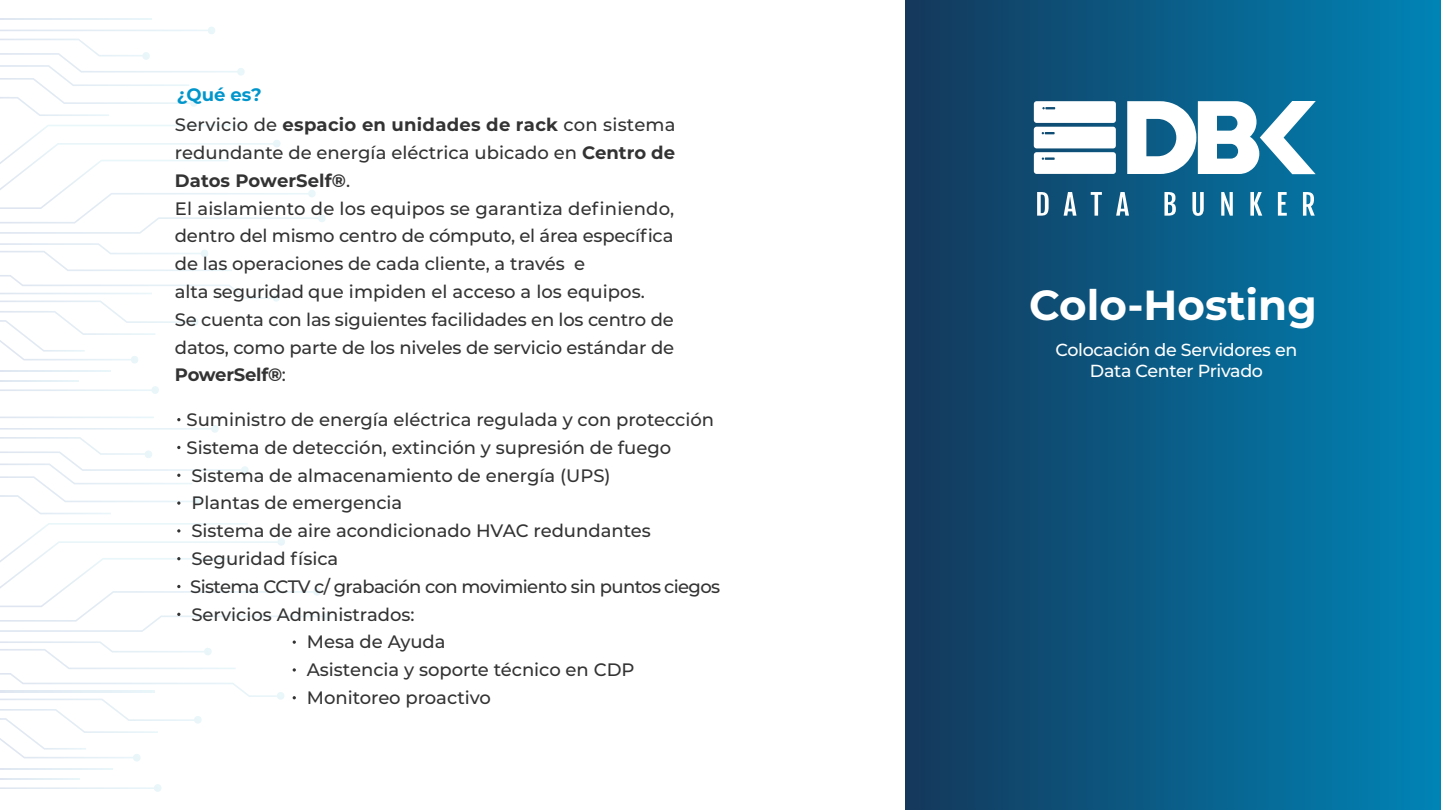
<style>
.page{position:relative;width:1441px;height:810px;background:#fff}
.page>*{position:absolute;margin:0;border:0;box-sizing:border-box;transform-origin:0 0}
.t1{font:700 42px "Montserrat";color:#fff}
.t2{font:500 18px/27.8px "Montserrat";color:#333}
.t3{font:500 18px "Montserrat";letter-spacing:-.035em;color:#333}
.t4{font:700 18px "Montserrat";color:#0096cc}
.t5{font:500 17.4px/21px "Montserrat";letter-spacing:-.02em;color:#fff;text-align:center}
.s1{font-weight:700}
</style>
<div class="page">
<hr style="left:0;top:370px;width:110px;height:2px;background:#e4eef5">
<hr style="left:0;top:380px;width:79px;height:2px;background:#e4eef5">
<hr style="left:0;top:18px;width:151px;height:2px;background:#e4eef5">
<svg style="left:0;top:27px;width:245px;height:89px"></svg>
<svg style="left:0;top:243px;width:280px;height:121px"></svg>
<svg style="left:0;top:386px;width:159px;height:8px"></svg>
<svg style="left:0;top:125px;width:325px;height:109px"></svg>
<hr style="left:0;top:768px;width:112px;height:2px;background:#e4eef5">
<hr style="left:0;top:778px;width:80px;height:2px;background:#e4eef5">
<svg style="left:0;top:641px;width:284px;height:121px"></svg>
<svg style="left:0;top:784px;width:161px;height:8px"></svg>
<svg style="left:0;top:417px;width:248px;height:97px"></svg>
<svg style="left:0;top:523px;width:331px;height:109px"></svg>
<svg style="left:292px;top:640px;width:4px;height:4px"></svg>
<svg style="left:292px;top:668px;width:4px;height:4px"></svg>
<div style="left:905px;top:0;width:535px;height:810px;background:linear-gradient(to right,#14385b,#0084b6)"></div>
<svg style="left:1036px;top:192px;width:12px;height:24px"></svg>
<svg style="left:1063px;top:192px;width:13px;height:24px"></svg>
<svg style="left:1090px;top:192px;width:11px;height:24px"></svg>
<svg style="left:1115px;top:192px;width:13px;height:24px"></svg>
<svg style="left:1164px;top:192px;width:11px;height:24px"></svg>
<svg style="left:1192px;top:192px;width:11px;height:24px"></svg>
<svg style="left:1220px;top:192px;width:12px;height:24px"></svg>
<svg style="left:1250px;top:192px;width:11px;height:24px"></svg>
<svg style="left:1277px;top:192px;width:9px;height:24px"></svg>
<svg style="left:1302px;top:192px;width:12px;height:24px"></svg>
<svg style="left:1033px;top:101px;width:82px;height:73px"></svg>
<svg style="left:1126px;top:101px;width:189px;height:73px"></svg>
<p class="t4" style="left:177px;top:82px;width:86px">¿Qué es?</p>
<p class="t2" style="left:175px;top:110px;width:502px">Servicio de <span class="s1">espacio en unidades de rack</span> con sistema redundante de energía eléctrica ubicado en <span class="s1">Centro de Datos PowerSelf®</span>.<br>El aislamiento de los equipos se garantiza definiendo, dentro del mismo centro de cómputo, el área específica de las operaciones de cada cliente, a través e<br>alta seguridad que impiden el acceso a los equipos.<br>Se cuenta con las siguientes facilidades en los centro de datos, como parte de los niveles de servicio estándar de <span class="s1">PowerSelf®</span>:</p>
<p class="t2" style="left:187px;top:405px;width:529px">Suministro de energía eléctrica regulada y con protección</p>
<p class="t2" style="left:187px;top:433px;width:486px">Sistema de detección, extinción y supresión de fuego</p>
<p class="t2" style="left:191px;top:461px;width:420px">Sistema de almacenamiento de energía (UPS)</p>
<p class="t2" style="left:191px;top:488px;width:212px">Plantas de emergencia</p>
<p class="t2" style="left:191px;top:516px;width:461px">Sistema de aire acondicionado HVAC redundantes</p>
<p class="t2" style="left:191px;top:544px;width:148px">Seguridad física</p>
<p class="t3" style="left:190px;top:574px;width:531px">Sistema CCTV c/ grabación con movimiento sin puntos ciegos</p>
<p class="t2" style="left:191px;top:600px;width:225px">Servicios Administrados:</p>
<p class="t2" style="left:307px;top:627px;width:140px">Mesa de Ayuda</p>
<p class="t2" style="left:307px;top:655px;width:329px">Asistencia y soporte técnico en CDP</p>
<p class="t2" style="left:307px;top:683px;width:186px">Monitoreo proactivo</p>
<h1 class="t1" style="left:1029px;top:275px;width:289px">Colo-Hosting</h1>
<p class="t5" style="left:1055px;top:338px;width:243px">Colocación de Servidores en<br>Data Center Privado</p>
</div>
